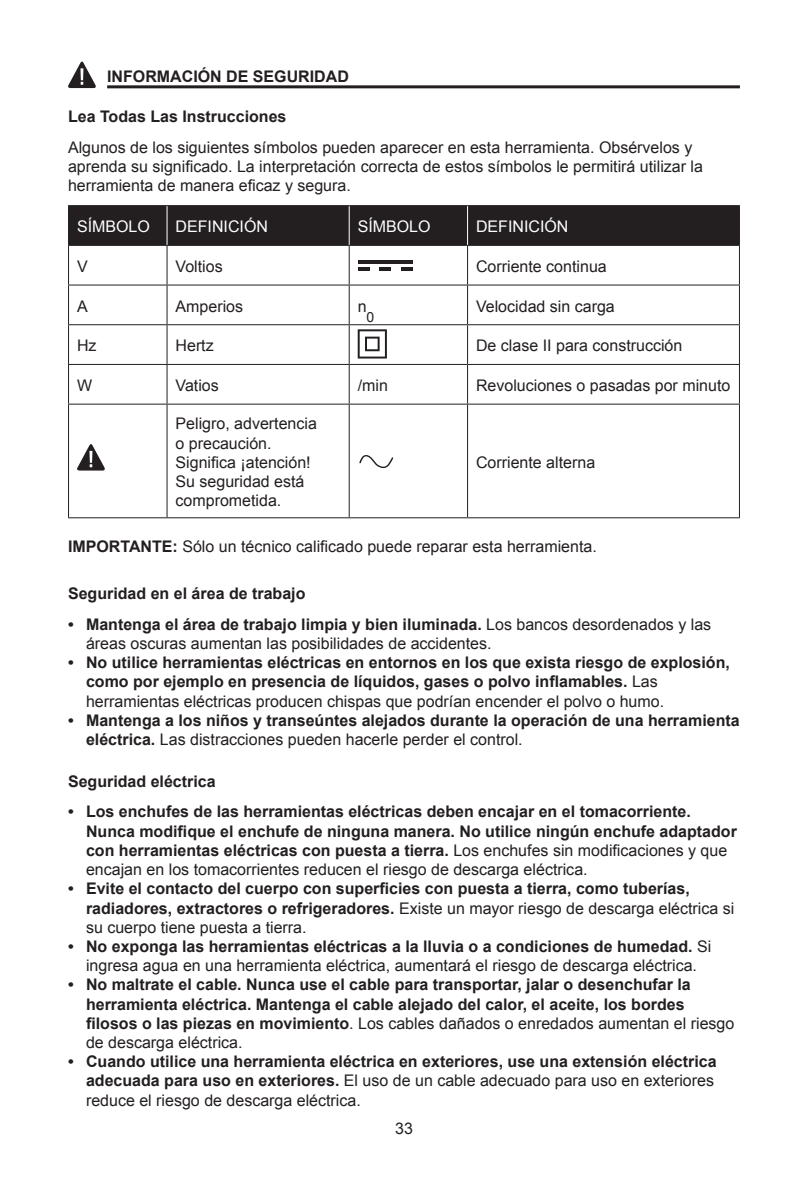
<style>
.page{position:relative;width:808px;height:1191px;background:#fff}
.page>*{position:absolute;margin:0;border:0;box-sizing:border-box;transform-origin:0 0}
.t1{font:700 16px/19.2px "Arial";color:#231f20}
.t2{font:16px/19.2px "Arial";color:#231f20}
.t3{font:16px "Arial";color:#fff}
.t4{font:14px "Arial";color:#231f20}
.s1{font-weight:700}
.s2{font-weight:400}
</style>
<div class="page">
<hr style="left:107px;top:85px;width:633px;height:3px;background:#231f20">
<div style="left:69px;top:206px;width:670px;height:39px;background:#231f20"></div>
<hr style="left:68px;top:205px;width:99px;height:1px;background:#231f20">
<hr style="left:68px;top:206px;width:1px;height:39px;background:#231f20">
<hr style="left:167px;top:205px;width:182px;height:1px;background:#231f20">
<hr style="left:349px;top:205px;width:118px;height:1px;background:#231f20">
<hr style="left:468px;top:205px;width:272px;height:1px;background:#231f20">
<hr style="left:739px;top:206px;width:1px;height:39px;background:#231f20">
<hr style="left:68px;top:245px;width:99px;height:1px;background:#231f20">
<hr style="left:68px;top:246px;width:1px;height:38px;background:#231f20">
<hr style="left:167px;top:245px;width:182px;height:1px;background:#231f20">
<hr style="left:167px;top:246px;width:1px;height:38px;background:#231f20">
<hr style="left:349px;top:245px;width:118px;height:1px;background:#231f20">
<hr style="left:349px;top:246px;width:1px;height:38px;background:#231f20">
<hr style="left:468px;top:245px;width:272px;height:1px;background:#231f20">
<hr style="left:467px;top:246px;width:1px;height:38px;background:#231f20">
<hr style="left:739px;top:246px;width:1px;height:38px;background:#231f20">
<hr style="left:68px;top:284px;width:99px;height:1px;background:#231f20">
<hr style="left:68px;top:285px;width:1px;height:39px;background:#231f20">
<hr style="left:167px;top:284px;width:182px;height:1px;background:#231f20">
<hr style="left:167px;top:285px;width:1px;height:39px;background:#231f20">
<hr style="left:349px;top:284px;width:118px;height:1px;background:#231f20">
<hr style="left:349px;top:285px;width:1px;height:39px;background:#231f20">
<hr style="left:468px;top:284px;width:272px;height:1px;background:#231f20">
<hr style="left:467px;top:285px;width:1px;height:39px;background:#231f20">
<hr style="left:739px;top:285px;width:1px;height:39px;background:#231f20">
<hr style="left:68px;top:324px;width:99px;height:1px;background:#231f20">
<hr style="left:68px;top:325px;width:1px;height:39px;background:#231f20">
<hr style="left:167px;top:324px;width:182px;height:1px;background:#231f20">
<hr style="left:167px;top:325px;width:1px;height:39px;background:#231f20">
<hr style="left:349px;top:324px;width:118px;height:1px;background:#231f20">
<hr style="left:349px;top:325px;width:1px;height:39px;background:#231f20">
<hr style="left:468px;top:324px;width:272px;height:1px;background:#231f20">
<hr style="left:467px;top:325px;width:1px;height:39px;background:#231f20">
<hr style="left:739px;top:325px;width:1px;height:39px;background:#231f20">
<hr style="left:68px;top:364px;width:99px;height:1px;background:#231f20">
<hr style="left:68px;top:365px;width:1px;height:38px;background:#231f20">
<hr style="left:167px;top:364px;width:182px;height:1px;background:#231f20">
<hr style="left:167px;top:365px;width:1px;height:38px;background:#231f20">
<hr style="left:349px;top:364px;width:118px;height:1px;background:#231f20">
<hr style="left:349px;top:365px;width:1px;height:38px;background:#231f20">
<hr style="left:468px;top:364px;width:272px;height:1px;background:#231f20">
<hr style="left:467px;top:365px;width:1px;height:38px;background:#231f20">
<hr style="left:739px;top:365px;width:1px;height:38px;background:#231f20">
<hr style="left:68px;top:403px;width:99px;height:1px;background:#231f20">
<hr style="left:68px;top:404px;width:1px;height:113px;background:#231f20">
<hr style="left:167px;top:403px;width:182px;height:1px;background:#231f20">
<hr style="left:167px;top:404px;width:1px;height:113px;background:#231f20">
<hr style="left:349px;top:403px;width:118px;height:1px;background:#231f20">
<hr style="left:349px;top:404px;width:1px;height:113px;background:#231f20">
<hr style="left:468px;top:403px;width:272px;height:1px;background:#231f20">
<hr style="left:467px;top:404px;width:1px;height:113px;background:#231f20">
<hr style="left:739px;top:404px;width:1px;height:113px;background:#231f20">
<hr style="left:68px;top:517px;width:99px;height:1px;background:#231f20">
<hr style="left:167px;top:517px;width:182px;height:1px;background:#231f20">
<hr style="left:349px;top:517px;width:118px;height:1px;background:#231f20">
<hr style="left:468px;top:517px;width:272px;height:1px;background:#231f20">
<hr style="left:167px;top:206px;width:1px;height:39px;background:#fff">
<hr style="left:349px;top:206px;width:1px;height:39px;background:#fff">
<hr style="left:467px;top:206px;width:1px;height:39px;background:#fff">
<hr style="left:358px;top:261px;width:54px;height:3px;background:#231f20">
<svg style="left:401px;top:268px;width:11px;height:3px"></svg>
<svg style="left:380px;top:268px;width:11px;height:3px"></svg>
<svg style="left:358px;top:268px;width:11px;height:3px"></svg>
<svg style="left:358px;top:329px;width:29px;height:29px"></svg>
<svg style="left:77px;top:444px;width:28px;height:26px"></svg>
<svg style="left:359px;top:455px;width:34px;height:13px"></svg>
<svg style="left:68px;top:61px;width:28px;height:27px"></svg>
<p class="t1" style="left:107px;top:67px;width:243px">INFORMACIÓN DE SEGURIDAD</p>
<p class="t1" style="left:68px;top:107px;width:220px">Lea Todas Las Instrucciones</p>
<p class="t2" style="left:68px;top:137px;width:636px">Algunos de los siguientes símbolos pueden aparecer en esta herramienta. Obsérvelos y aprenda su significado. La interpretación correcta de estos símbolos le permitirá utilizar la herramienta de manera eficaz y segura.</p>
<p class="t3" style="left:77px;top:216px;width:74px">SÍMBOLO</p>
<p class="t3" style="left:176px;top:216px;width:94px">DEFINICIÓN</p>
<p class="t3" style="left:358px;top:216px;width:74px">SÍMBOLO</p>
<p class="t3" style="left:476px;top:216px;width:94px">DEFINICIÓN</p>
<p class="t2" style="left:77px;top:257px;width:12px">V</p>
<p class="t2" style="left:176px;top:257px;width:49px">Voltios</p>
<p class="t2" style="left:476px;top:257px;width:132px">Corriente continua</p>
<p class="t2" style="left:77px;top:297px;width:12px">A</p>
<p class="t2" style="left:176px;top:297px;width:69px">Amperios</p>
<p class="t2" style="left:358px;top:297px;width:10px">n</p>
<p class="t4" style="left:367px;top:308px;width:9px">0</p>
<p class="t2" style="left:476px;top:297px;width:140px">Velocidad sin carga</p>
<p class="t2" style="left:77px;top:336px;width:21px">Hz</p>
<p class="t2" style="left:176px;top:336px;width:40px">Hertz</p>
<p class="t2" style="left:476px;top:336px;width:208px">De clase II para construcción</p>
<p class="t2" style="left:77px;top:376px;width:17px">W</p>
<p class="t2" style="left:176px;top:376px;width:45px">Vatios</p>
<p class="t2" style="left:358px;top:376px;width:32px">/min</p>
<p class="t2" style="left:476px;top:376px;width:256px">Revoluciones o pasadas por minuto</p>
<p class="t2" style="left:176px;top:414px;width:143px">Peligro, advertencia o precaución.<br>Significa ¡atención!<br>Su seguridad está comprometida.</p>
<p class="t2" style="left:476px;top:453px;width:121px">Corriente alterna</p>
<p class="t2" style="left:68px;top:536px;width:530px"><span class="s1">IMPORTANTE:</span> Sólo un técnico calificado puede reparar esta herramienta.</p>
<p class="t1" style="left:68px;top:584px;width:239px">Seguridad en el área de trabajo</p>
<p class="t2" style="left:86px;top:615px;width:627px;text-indent:-18px"><span class="s1">• Mantenga el área de trabajo limpia y bien iluminada.</span> Los bancos desordenados y las áreas oscuras aumentan las posibilidades de accidentes.</p>
<p class="t1" style="left:86px;top:653px;width:645px;text-indent:-18px">• No utilice herramientas eléctricas en entornos en los que exista riesgo de explosión, como por ejemplo en presencia de líquidos, gases o polvo inflamables. <span class="s2">Las herramientas eléctricas producen chispas que podrían encender el polvo o humo.</span></p>
<p class="t1" style="left:86px;top:711px;width:655px;text-indent:-18px">• Mantenga a los niños y transeúntes alejados durante la operación de una herramienta eléctrica. <span class="s2">Las distracciones pueden hacerle perder el control.</span></p>
<p class="t1" style="left:68px;top:772px;width:149px">Seguridad eléctrica</p>
<p class="t1" style="left:86px;top:802px;width:652px;text-indent:-18px">• Los enchufes de las herramientas eléctricas deben encajar en el tomacorriente.<br>Nunca modifique el enchufe de ninguna manera. No utilice ningún enchufe adaptador con herramientas eléctricas con puesta a tierra. <span class="s2">Los enchufes sin modificaciones y que encajan en los tomacorrientes reducen el riesgo de descarga eléctrica.</span></p>
<p class="t1" style="left:86px;top:879px;width:650px;text-indent:-18px">• Evite el contacto del cuerpo con superficies con puesta a tierra, como tuberías, radiadores, extractores o refrigeradores. <span class="s2">Existe un mayor riesgo de descarga eléctrica si su cuerpo tiene puesta a tierra.</span></p>
<p class="t2" style="left:68px;top:937px;width:645px;text-align:center"><span class="s1">• No exponga las herramientas eléctricas a la lluvia o a condiciones de humedad.</span> Si ingresa agua en una herramienta eléctrica, aumentará el riesgo de descarga eléctrica.</p>
<p class="t1" style="left:86px;top:975px;width:650px;text-indent:-18px">• No maltrate el cable. Nunca use el cable para transportar, jalar o desenchufar la herramienta eléctrica. Mantenga el cable alejado del calor, el aceite, los bordes filosos o las piezas en movimiento<span class="s2">. Los cables dañados o enredados aumentan el riesgo de descarga eléctrica.</span></p>
<p class="t1" style="left:86px;top:1052px;width:632px;text-indent:-18px">• Cuando utilice una herramienta eléctrica en exteriores, use una extensión eléctrica adecuada para uso en exteriores. <span class="s2">El uso de un cable adecuado para uso en exteriores reduce el riesgo de descarga eléctrica.</span></p>
<p class="t2" style="left:395px;top:1118px;width:19px">33</p>
</div>
